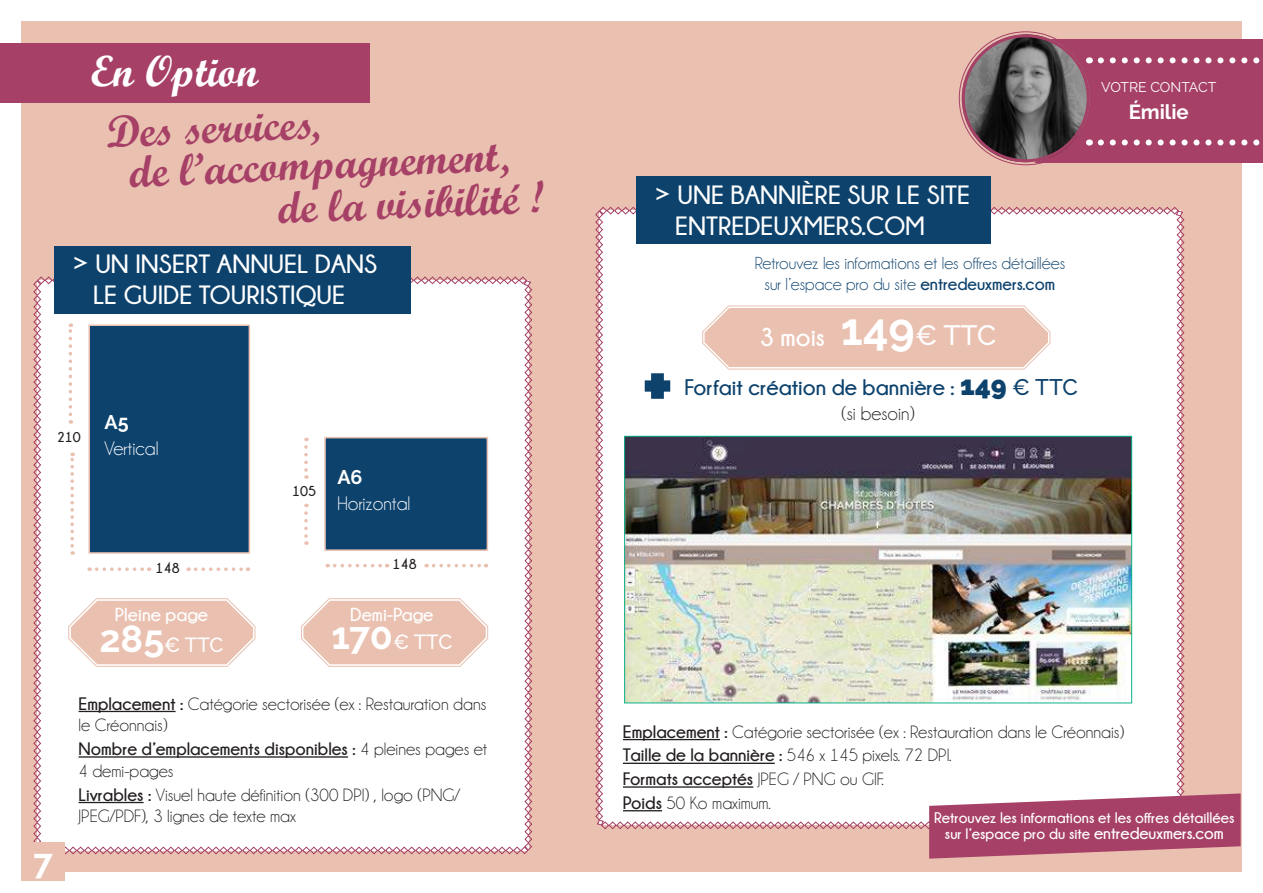
<style>
.page{position:relative;width:1263px;height:893px;background:#fff}
.page>*{position:absolute;margin:0;border:0;box-sizing:border-box;transform-origin:0 0}
.t1{font:44.25px "Script MT Bold";color:#a64066}
.t2{font:43.5px "Script MT Bold";color:#fff}
.t3{font:700 34.5px "Raleway";color:#fff}
.t4{font:700 26.4px/31.7px "Champagne&Limousines";color:#fff;text-align:center}
.t5{font:700 25.8px "Champagne&Limousines";color:#fff}
.t6{font:700 22.5px "Champagne&Limousines";color:#0d426d}
.t7{font:500 20.4px "Raleway";letter-spacing:-.01em;color:#fff}
.t8{font:700 20.25px "Raleway";color:#fff}
.t9{font:19.65px "Champagne&Limousines";color:#fff}
.t10{font:700 19.65px "Raleway";color:#fff}
.t11{font:19.5px "Champagne&Limousines";color:#231f20}
.t12{font:700 18.75px "Champagne&Limousines";color:#fff}
.t13{font:18px/23.7px "Champagne&Limousines";color:#231f20}
.t14{font:700 18px/21.6px "Champagne&Limousines";color:#231f20}
.t15{font:17.55px/21px "Champagne&Limousines";color:#0d426d;text-align:center}
.t16{font:700 15.3px/15.8px "Champagne&Limousines";color:#fff;text-align:center}
.t17{font:700 14.4px "Champagne&Limousines";color:#231f20}
.t18{font:14.1px "Raleway";letter-spacing:-.005em;color:#fff}
.s1{font-weight:700;font-size:37.65px}
.s2{font-weight:700}
.s3{font-weight:400}
.s4{font-family:"Raleway";font-size:44.85px}
.s5{font-family:"Raleway";font-weight:500;font-size:27.9px}
.s6{font-family:"Raleway";font-weight:900;font-size:27px}
.s7{font-family:"Raleway";font-weight:500}
.s8{font-size:16.8px}
</style>
<div class="page">
<div style="left:21px;top:21px;width:1221px;height:851px;background:#eac1b1"></div>
<div style="left:0;top:43px;width:370px;height:59px;background:#a64066"></div>
<div style="left:54px;top:247px;width:357px;height:67px;background:#0d426d"></div>
<div style="left:1035px;top:40px;width:228px;height:123px;background:#a64066"></div>
<div style="left:636px;top:177px;width:355px;height:67px;background:#0d426d"></div>
<svg style="left:1101px;top:57px;width:159px;height:6px"></svg>
<svg style="left:1101px;top:139px;width:159px;height:6px"></svg>
<svg style="left:33px;top:276px;width:500px;height:579px;background:#c3c9d2"></svg>
<hr style="left:79px;top:711px;width:97px;height:1px;background:#231f20">
<hr style="left:79px;top:756px;width:269px;height:2px;background:#231f20">
<hr style="left:79px;top:802px;width:65px;height:1px;background:#231f20">
<img style="left:962px;top:34px;width:128px;height:128px;border-radius:64px">
<div style="left:962px;top:34px;width:128px;height:128px;border:3px solid #a64066;border-radius:50%"></div>
<img style="left:595px;top:206px;width:646px;height:653px">
<div style="left:21px;top:842px;width:44px;height:38px;background:#eac1b1"></div>
<h2 class="t2" style="left:90px;top:44px;width:169px">En Option</h2>
<h1 class="t1" style="left:105px;top:106px;width:215px;rotate:-3deg">Des services,</h1>
<h1 class="t1" style="left:128px;top:146px;width:381px;rotate:-3deg">de l’accompagnement,</h1>
<h1 class="t1" style="left:276px;top:183px;width:268px;rotate:-3deg">de la visibilité !</h1>
<h3 class="t4" style="left:74px;top:248px;width:305px">&gt; UN INSERT ANNUEL DANS<br>LE GUIDE TOURISTIQUE</h3>
<p class="t17" style="left:57px;top:429px;width:26px">210</p>
<p class="t10" style="left:104px;top:411px;width:26px">A5</p>
<p class="t9" style="left:104px;top:439px;width:56px">Vertical</p>
<p class="t17" style="left:292px;top:483px;width:25px">105</p>
<p class="t10" style="left:338px;top:465px;width:26px">A6</p>
<p class="t9" style="left:338px;top:493px;width:74px">Horizontal</p>
<p class="t17" style="left:155px;top:560px;width:26px">148</p>
<p class="t17" style="left:393px;top:556px;width:26px">148</p>
<p class="t12" style="left:115px;top:604px;width:95px">Pleine page</p>
<p class="t7" style="left:99px;top:633px;width:126px"><span class="s1">285</span>€ TTC</p>
<p class="t12" style="left:350px;top:604px;width:85px">Demi-Page</p>
<p class="t7" style="left:331px;top:630px;width:122px"><span class="s1">170</span>€ TTC</p>
<h3 class="t3" style="left:34px;top:842px;width:21px">7</h3>
<p class="t13" style="left:79px;top:693px;width:409px;line-height:21.6px"><span class="s2">Emplacement :</span> Catégorie sectorisée (ex : Restauration dans le Créonnais)</p>
<p class="t14" style="left:79px;top:738px;width:410px">Nombre d’emplacements disponibles : <span class="s3">4 pleines pages et<br>4 demi-pages</span></p>
<p class="t13" style="left:79px;top:784px;width:383px;line-height:21.6px"><span class="s2">Livrables :</span> Visuel haute définition (300 DPI) , logo (PNG/<br>JPEG/PDF), 3 lignes de texte max</p>
<p class="t18" style="left:1101px;top:79px;width:117px">VOTRE CONTACT</p>
<p class="t8" style="left:1129px;top:100px;width:61px">Émilie</p>
<h3 class="t4" style="left:675px;top:179px;width:296px;text-align:left;text-indent:-20px">&gt; UNE BANNIÈRE SUR LE SITE<br>ENTREDEUXMERS.COM</h3>
<p class="t15" style="left:755px;top:252px;width:312px">Retrouvez les informations et les offres détaillées sur l’espace pro du site <span class="s2">entredeuxmers.com</span></p>
<h3 class="t5" style="left:760px;top:322px;width:238px">3 mois <span class="s4">149</span><span class="s5">€ TTC</span></h3>
<p class="t6" style="left:685px;top:374px;width:395px">Forfait création de bannière : <span class="s6">149</span> <span class="s7">€ TTC</span></p>
<p class="t11" style="left:841px;top:404px;width:75px">(si besoin)</p>
<p class="t13" style="left:623px;top:720px;width:503px"><span class="s2">Emplacement :</span> Catégorie sectorisée (ex : Restauration dans le Créonnais)<br><span class="s2">Taille de la bannière :</span> 546 x 145 pixels. 72 DPI.<br><span class="s2">Formats acceptés</span> JPEG / PNG ou GIF.<br><span class="s2">Poids</span> 50 Ko maximum.</p>
<p class="t16" style="left:934px;top:810px;width:302px">Retrouvez les informations et les offres détaillées sur l’espace pro du site <span class="s8">entredeuxmers.com</span></p>
</div>
